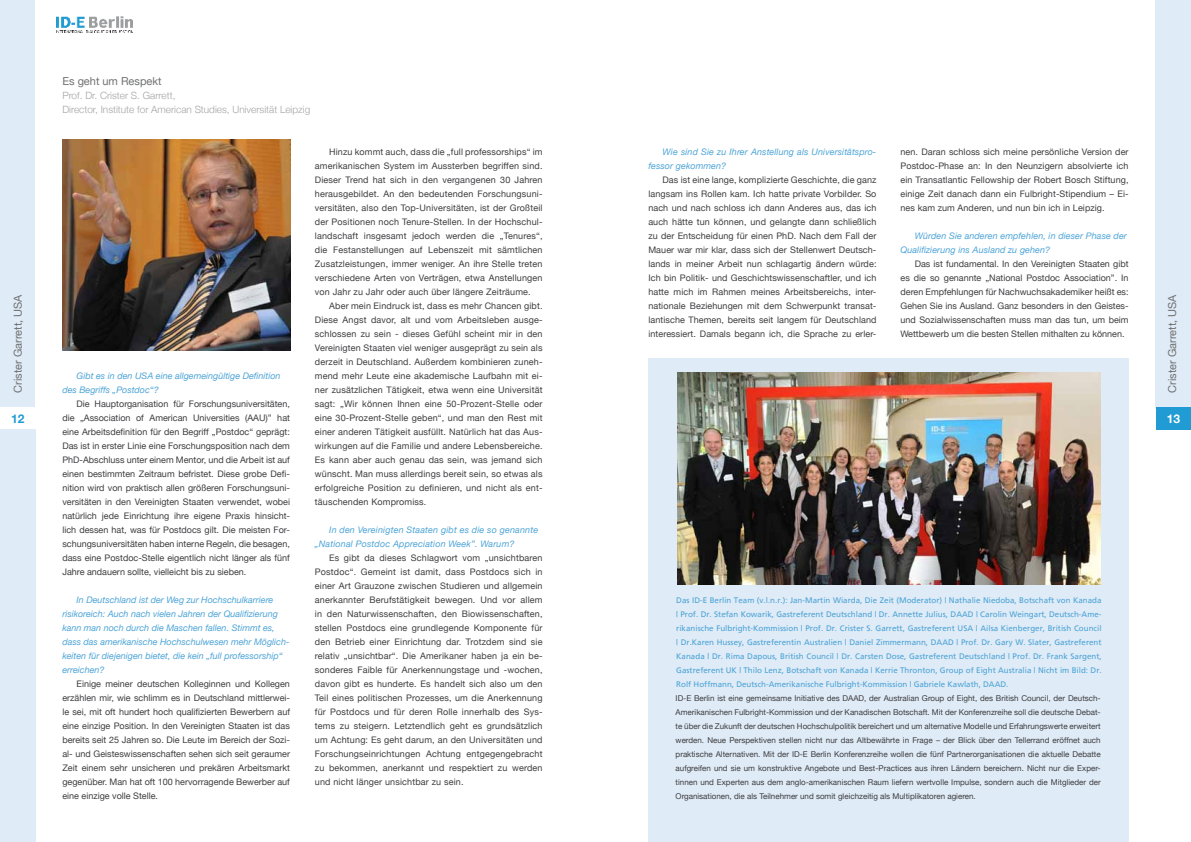
<style>
.page{position:relative;width:1191px;height:842px;background:#fff}
.page>*{position:absolute;margin:0;border:0;box-sizing:border-box;transform-origin:0 0}
.t1{font:700 12px "Helvetica Neue";color:#219bd3}
.t2{font:700 12px "Helvetica Neue";color:#fff}
.t3{font:11px "Helvetica Neue";color:#707172}
.t4{font:300 10px/14px "Helvetica Neue";color:#a5a4a6}
.t5{font:9px/14px "Helvetica Neue";letter-spacing:.01em;color:#3e3d40;text-align:justify}
.t6{font:italic 9px/14px "Helvetica Neue";color:#4da4d7}
.t7{font:italic 9px/14px "Helvetica Neue";letter-spacing:.02em;color:#4da4d7}
.t8{font:8px/14px "Helvetica Neue";color:#3e3d40;text-align:justify}
.t9{font:8px/14px "Frutiger";color:#4da4d7;text-align:justify}
</style>
<div class="page">
<div style="left:0;top:0;width:35px;height:407px;background:#dfebf6"></div>
<div style="left:0;top:429px;width:35px;height:413px;background:#dfebf6"></div>
<div style="left:1155px;top:0;width:36px;height:408px;background:#dfebf6"></div>
<img style="left:62px;top:139px;width:228px;height:211px">
<img style="left:57px;top:16px;width:75px;height:17px">
<div style="left:1156px;top:407px;width:35px;height:22px;background:#219bd3"></div>
<div style="left:648px;top:359px;width:480px;height:483px;background:#dfebf6"></div>
<img style="left:677px;top:373px;width:423px;height:211px">
<p class="t3" style="left:62px;top:74px;width:101px">Es geht um Respekt</p>
<p class="t4" style="left:62px;top:88px;width:249px">Prof. Dr. Crister S. Garrett,<br>Director, Institute for American Studies, Universität Leipzig</p>
<p class="t6" style="left:648px;top:144px;width:230px;text-indent:14px">Wie sind Sie zu Ihrer Anstellung als Universitätspro&shy;fessor gekommen?</p>
<p class="t5" style="left:648px;top:172px;width:230px;text-indent:14px">Das ist eine lange, komplizierte Geschichte, die ganz langsam ins Rollen kam. Ich hatte private Vorbilder. So nach und nach schloss ich dann Anderes aus, das ich auch hätte tun können, und gelangte dann schließlich zu der Entscheidung für einen PhD. Nach dem Fall der Mauer war mir klar, dass sich der Stellenwert Deutsch&shy;lands in meiner Arbeit nun schlagartig ändern würde:<br>Ich bin Politik- und Geschichtswissenschaftler, und ich hatte mich im Rahmen meines Arbeitsbereichs, inter&shy;nationale Beziehungen mit dem Schwerpunkt transat&shy;lantische Themen, bereits seit langem für Deutschland interessiert. Damals begann ich, die Sprache zu erler-</p>
<p class="t5" style="left:900px;top:144px;width:230px">nen. Daran schloss sich meine persönliche Version der Postdoc-Phase an: In den Neunzigern absolvierte ich ein Transatlantic Fellowship der Robert Bosch Stiftung, einige Zeit danach dann ein Fulbright-Stipendium – Ei&shy;nes kam zum Anderen, und nun bin ich in Leipzig.</p>
<p class="t6" style="left:900px;top:228px;width:228px;text-indent:14px">Würden Sie anderen empfehlen, in dieser Phase der<br>Qualifizierung ins Ausland zu gehen?</p>
<p class="t5" style="left:900px;top:256px;width:230px;text-indent:14px">Das ist fundamental. In den Vereinigten Staaten gibt es die so genannte „National Postdoc Association”. In deren Empfehlungen für Nachwuchsakademiker heißt es:<br>Gehen Sie ins Ausland. Ganz besonders in den Geistes&shy;und Sozialwissenschaften muss man das tun, um beim Wettbewerb um die besten Stellen mithalten zu können.</p>
<p class="t5" style="left:315px;top:144px;width:229px;text-indent:14px">Hinzu kommt auch, dass die „full professorships“ im amerikanischen System im Aussterben begriffen sind.<br>Dieser Trend hat sich in den vergangenen 30 Jahren herausgebildet. An den bedeutenden Forschungsuni&shy;versitäten, also den Top-Universitäten, ist der Großteil der Positionen noch Tenure-Stellen. In der Hochschul&shy;landschaft insgesamt jedoch werden die „Tenures“, die Festanstellungen auf Lebenszeit mit sämtlichen Zusatzleistungen, immer weniger. An ihre Stelle treten verschiedene Arten von Verträgen, etwa Anstellungen von Jahr zu Jahr oder auch über längere Zeiträume.</p>
<p class="t5" style="left:315px;top:298px;width:229px;text-indent:14px">Aber mein Eindruck ist, dass es mehr Chancen gibt.<br>Diese Angst davor, alt und vom Arbeitsleben ausge&shy;schlossen zu sein - dieses Gefühl scheint mir in den Vereinigten Staaten viel weniger ausgeprägt zu sein als derzeit in Deutschland. Außerdem kombinieren zuneh&shy;mend mehr Leute eine akademische Laufbahn mit ei&shy;ner zusätzlichen Tätigkeit, etwa wenn eine Universität sagt: „Wir können Ihnen eine 50-Prozent-Stelle oder eine 30-Prozent-Stelle geben“, und man den Rest mit einer anderen Tätigkeit ausfüllt. Natürlich hat das Aus&shy;wirkungen auf die Familie und andere Lebensbereiche.<br>Es kann aber auch genau das sein, was jemand sich wünscht. Man muss allerdings bereit sein, so etwas als erfolgreiche Position zu definieren, und nicht als ent&shy;täuschenden Kompromiss.</p>
<p class="t7" style="left:315px;top:522px;width:225px;text-indent:14px">In den Vereinigten Staaten gibt es die so genannte „National Postdoc Appreciation Week”. Warum?</p>
<p class="t5" style="left:315px;top:550px;width:229px;text-indent:14px">Es gibt da dieses Schlagwort vom „unsichtbaren Postdoc“. Gemeint ist damit, dass Postdocs sich in einer Art Grauzone zwischen Studieren und allgemein anerkannter Berufstätigkeit bewegen. Und vor allem in den Naturwissenschaften, den Biowissenschaften, stellen Postdocs eine grundlegende Komponente für den Betrieb einer Einrichtung dar. Trotzdem sind sie relativ „unsichtbar“. Die Amerikaner haben ja ein be&shy;sonderes Faible für Anerkennungstage und -wochen, davon gibt es hunderte. Es handelt sich also um den Teil eines politischen Prozesses, um die Anerkennung für Postdocs und für deren Rolle innerhalb des Sys&shy;tems zu steigern. Letztendlich geht es grundsätzlich um Achtung: Es geht darum, an den Universitäten und Forschungseinrichtungen Achtung entgegengebracht zu bekommen, anerkannt und respektiert zu werden und nicht länger unsichtbar zu sein.</p>
<p class="t3" style="left:11px;top:393px;width:100px;rotate:-90deg">Crister Garrett, USA</p>
<p class="t3" style="left:1165px;top:393px;width:100px;rotate:-90deg">Crister Garrett, USA</p>
<p class="t6" style="left:62px;top:368px;width:220px;text-indent:14px">Gibt es in den USA eine allgemeingültige Definition des Begriffs „Postdoc“?</p>
<p class="t5" style="left:62px;top:396px;width:229px;text-indent:14px">Die Hauptorganisation für Forschungsuniversitäten, die „Association of American Universities (AAU)” hat eine Arbeitsdefinition für den Begriff „Postdoc“ geprägt:<br>Das ist in erster Linie eine Forschungsposition nach dem PhD-Abschluss unter einem Mentor, und die Arbeit ist auf einen bestimmten Zeitraum befristet. Diese grobe Defi&shy;nition wird von praktisch allen größeren Forschungsuni&shy;versitäten in den Vereinigten Staaten verwendet, wobei natürlich jede Einrichtung ihre eigene Praxis hinsicht&shy;lich dessen hat, was für Postdocs gilt. Die meisten For&shy;schungsuniversitäten haben interne Regeln, die besagen, dass eine Postdoc-Stelle eigentlich nicht länger als fünf Jahre andauern sollte, vielleicht bis zu sieben.</p>
<p class="t6" style="left:62px;top:592px;width:229px;text-indent:14px">In Deutschland ist der Weg zur Hochschulkarriere risikoreich: Auch nach vielen Jahren der Qualifizierung kann man noch durch die Maschen fallen. Stimmt es, dass das amerikanische Hochschulwesen mehr Möglich&shy;keiten für diejenigen bietet, die kein „full professorship“ erreichen?</p>
<p class="t5" style="left:62px;top:676px;width:229px;text-indent:14px">Einige meiner deutschen Kolleginnen und Kollegen erzählen mir, wie schlimm es in Deutschland mittlerwei&shy;le sei, mit oft hundert hoch qualifizierten Bewerbern auf eine einzige Position. In den Vereinigten Staaten ist das bereits seit 25 Jahren so. Die Leute im Bereich der Sozi&shy;al- und Geisteswissenschaften sehen sich seit geraumer Zeit einem sehr unsicheren und prekären Arbeitsmarkt gegenüber. Man hat oft 100 hervorragende Bewerber auf eine einzige volle Stelle.</p>
<h1 class="t1" style="left:11px;top:411px;width:15px">12</h1>
<h1 class="t2" style="left:1166px;top:411px;width:15px">13</h1>
<p class="t9" style="left:676px;top:593px;width:427px">Das ID-E Berlin Team (v.l.n.r.): Jan-Martin Wiarda, Die Zeit (Moderator) | Nathalie Niedoba, Botschaft von Kanada | Prof. Dr. Stefan Kowarik, Gastreferent Deutschland | Dr. Annette Julius, DAAD | Carolin Weingart, Deutsch-Ame&shy;rikanische Fulbright-Kommission | Prof. Dr. Crister S. Garrett, Gastreferent USA | Ailsa Kienberger, British Council | Dr.Karen Hussey, Gastreferentin Australien | Daniel Zimmermann, DAAD | Prof. Dr. Gary W. Slater, Gastreferent Kanada | Dr. Rima Dapous, British Council | Dr. Carsten Dose, Gastreferent Deutschland | Prof. Dr. Frank Sargent, Gastreferent UK | Thilo Lenz, Botschaft von Kanada | Kerrie Thronton, Group of Eight Australia | Nicht im Bild: Dr.<br>Rolf Hoffmann, Deutsch-Amerikanische Fulbright-Kommission | Gabriele Kawlath, DAAD.</p>
<p class="t8" style="left:675px;top:691px;width:427px">ID-E Berlin ist eine gemeinsame Initiative des DAAD, der Australian Group of Eight, des British Council, der Deutsch-Amerikanischen Fulbright-Kommission und der Kanadischen Botschaft. Mit der Konferenzreihe soll die deutsche Debat&shy;te über die Zukunft der deutschen Hochschulpolitik bereichert und um alternative Modelle und Erfahrungswerte erweitert werden. Neue Perspektiven stellen nicht nur das Altbewährte in Frage – der Blick über den Tellerrand eröffnet auch praktische Alternativen. Mit der ID-E Berlin Konferenzreihe wollen die fünf Partnerorganisationen die aktuelle Debatte aufgreifen und sie um konstruktive Angebote und Best-Practices aus ihren Ländern bereichern. Nicht nur die Exper&shy;tinnen und Experten aus dem anglo-amerikanischen Raum liefern wertvolle Impulse, sondern auch die Mitglieder der Organisationen, die als Teilnehmer und somit gleichzeitig als Multiplikatoren agieren.</p>
</div>
